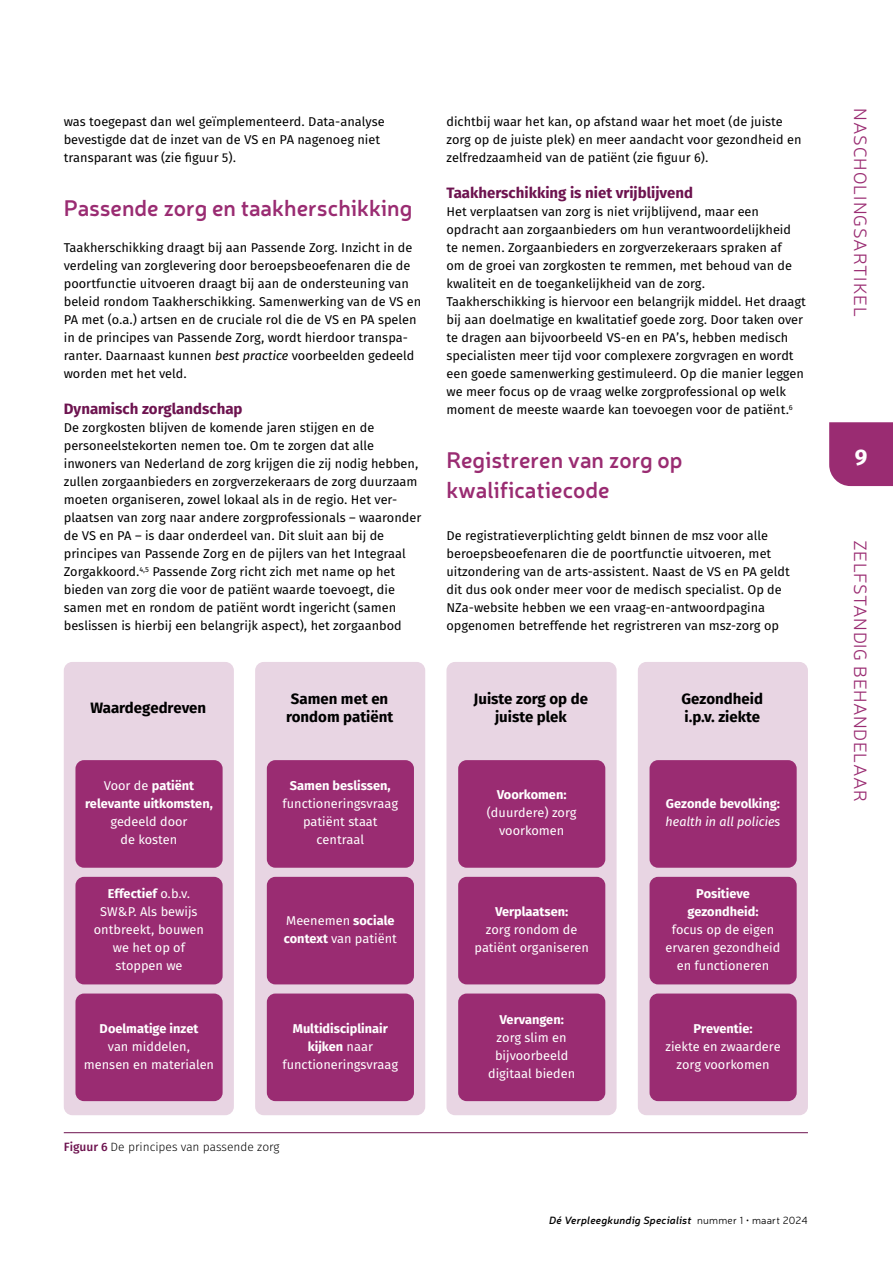
<style>
.page{position:relative;width:893px;height:1263px;background:#fff}
.page>*{position:absolute;margin:0;border:0;box-sizing:border-box;transform-origin:0 0}
.t1{font:600 22.5px/30px "Neris";color:#9a2c72}
.t2{font:700 22.5px "Fira Sans OT";color:#fff}
.t3{font:300 18px "Neris";letter-spacing:.035em;color:#9a2c72}
.t4{font:700 15px/18px "Fira Sans OT";color:#000;text-align:center}
.t5{font:700 15px "Fira Sans OT";color:#6d134f}
.t6{font:12.75px/18px "Fira Sans OT";color:#000}
.t7{font:12.75px/18px "Fira Sans OT";color:#fff;text-align:center}
.t8{font:700 12.75px/18px "Fira Sans OT";color:#fff;text-align:center}
.t9{font:italic 12.75px "Fira Sans OT";color:#fff}
.t10{font:12px "Fira Sans OT Light";color:#000}
.t11{font:italic 600 10.5px "Neris";letter-spacing:.02em;color:#000}
.s1{font-style:italic}
.s2{font-weight:400}
.s3{font-weight:700}
.s4{font-family:"Fira Sans OT Medium";color:#6d134f}
.s5{font-weight:300;font-style:normal}
</style>
<div class="page">
<div style="left:829px;top:422px;width:64px;height:64px;background:#9a2c72"></div>
<hr style="left:64px;top:1132px;width:744px;height:1px;background:#6d134f">
<div style="left:64px;top:662px;width:170px;height:453px;background:#e8d5e3;border-radius:9px"></div>
<div style="left:255px;top:662px;width:170px;height:453px;background:#e8d5e3;border-radius:9px"></div>
<div style="left:446px;top:662px;width:171px;height:453px;background:#e8d5e3;border-radius:9px"></div>
<div style="left:638px;top:662px;width:170px;height:453px;background:#e8d5e3;border-radius:9px"></div>
<div style="left:75px;top:760px;width:148px;height:108px;background:#9a2c72;border-radius:9px"></div>
<div style="left:267px;top:760px;width:147px;height:108px;background:#9a2c72;border-radius:9px"></div>
<div style="left:458px;top:760px;width:147px;height:108px;background:#9a2c72;border-radius:9px"></div>
<div style="left:649px;top:760px;width:148px;height:108px;background:#9a2c72;border-radius:9px"></div>
<div style="left:75px;top:877px;width:148px;height:107px;background:#9a2c72;border-radius:9px"></div>
<div style="left:267px;top:877px;width:147px;height:107px;background:#9a2c72;border-radius:9px"></div>
<div style="left:458px;top:877px;width:147px;height:107px;background:#9a2c72;border-radius:9px"></div>
<div style="left:649px;top:877px;width:148px;height:107px;background:#9a2c72;border-radius:9px"></div>
<div style="left:75px;top:993px;width:148px;height:108px;background:#9a2c72;border-radius:9px"></div>
<div style="left:267px;top:993px;width:147px;height:108px;background:#9a2c72;border-radius:9px"></div>
<div style="left:458px;top:993px;width:147px;height:108px;background:#9a2c72;border-radius:9px"></div>
<div style="left:649px;top:993px;width:148px;height:108px;background:#9a2c72;border-radius:9px"></div>
<p class="t6" style="left:64px;top:114px;width:322px">was toegepast dan wel geïmplementeerd. Data-analyse bevestigde dat de inzet van de VS en PA nagenoeg niet transparant was (zie figuur 5).</p>
<h1 class="t1" style="left:64px;top:192px;width:350px">Passende zorg en taakherschikking</h1>
<p class="t6" style="left:64px;top:239px;width:359px">Taakherschikking draagt bij aan Passende Zorg. Inzicht in de verdeling van zorglevering door beroepsbeoefenaren die de poortfunctie uitvoeren draagt bij aan de ondersteuning van beleid rondom Taakherschikking. Samenwerking van de VS en PA met (o.a.) artsen en de cruciale rol die de VS en PA spelen in de principes van Passende Zorg, wordt hierdoor transpa&shy;ranter. Daarnaast kunnen <span class="s1">best practice</span> voorbeelden gedeeld worden met het veld.</p>
<p class="t5" style="left:64px;top:398px;width:180px">Dynamisch zorglandschap</p>
<p class="t6" style="left:64px;top:419px;width:359px">De zorgkosten blijven de komende jaren stijgen en de personeelstekorten nemen toe. Om te zorgen dat alle inwoners van Nederland de zorg krijgen die zij nodig hebben, zullen zorgaanbieders en zorgverzekeraars de zorg duurzaam moeten organiseren, zowel lokaal als in de regio. Het ver&shy;plaatsen van zorg naar andere zorgprofessionals – waaronder de VS en PA – is daar onderdeel van. Dit sluit aan bij de principes van Passende Zorg en de pijlers van het Integraal Zorgakkoord.<sup>4,5</sup> Passende Zorg richt zich met name op het bieden van zorg die voor de patiënt waarde toevoegt, die samen met en rondom de patiënt wordt ingericht (samen beslissen is hierbij een belangrijk aspect), het zorgaanbod</p>
<p class="t6" style="left:446px;top:113px;width:356px">dichtbij waar het kan, op afstand waar het moet (de juiste zorg op de juiste plek) en meer aandacht voor gezondheid en zelfredzaamheid van de patiënt (zie figuur 6).</p>
<p class="t5" style="left:446px;top:182px;width:248px">Taakherschikking is niet vrijblijvend</p>
<p class="t6" style="left:446px;top:203px;width:361px">Het verplaatsen van zorg is niet vrijblijvend, maar een opdracht aan zorgaanbieders om hun verantwoordelijkheid te nemen. Zorgaanbieders en zorgverzekeraars spraken af<br>om de groei van zorgkosten te remmen, met behoud van de kwaliteit en de toegankelijkheid van de zorg.<br>Taakherschikking is hiervoor een belangrijk middel. Het draagt bij aan doelmatige en kwalitatief goede zorg. Door taken over te dragen aan bijvoorbeeld VS-en en PA’s, hebben medisch specialisten meer tijd voor complexere zorgvragen en wordt een goede samenwerking gestimuleerd. Op die manier leggen we meer focus op de vraag welke zorgprofessional op welk moment de meeste waarde kan toevoegen voor de patiënt.<sup>6</sup></p>
<h1 class="t1" style="left:446px;top:444px;width:238px">Registreren van zorg op kwalificatiecode</h1>
<p class="t6" style="left:446px;top:527px;width:345px">De registratieverplichting geldt binnen de msz voor alle beroepsbeoefenaren die de poortfunctie uitvoeren, met uitzondering van de arts-assistent. Naast de VS en PA geldt dit dus ook onder meer voor de medisch specialist. Op de NZa-website hebben we een vraag-en-antwoordpagina opgenomen betreffende het regristreren van msz-zorg op</p>
<p class="t4" style="left:90px;top:700px;width:117px">Waardegedreven</p>
<p class="t4" style="left:286px;top:691px;width:109px">Samen met en rondom patiënt</p>
<p class="t4" style="left:474px;top:691px;width:116px">Juiste zorg op de juiste plek</p>
<p class="t4" style="left:682px;top:691px;width:83px;text-align:left">Gezondheid i.p.v. ziekte</p>
<p class="t8" style="left:85px;top:778px;width:129px"><span class="s2">Voor de</span> patiënt relevante uitkomsten,</p>
<p class="t7" style="left:110px;top:814px;width:78px">gedeeld door de kosten</p>
<p class="t7" style="left:94px;top:885px;width:112px"><span class="s3">Effectief</span> o.b.v.<br>SW&amp;P. Als bewijs ontbreekt, bouwen we het op of stoppen we</p>
<p class="t8" style="left:100px;top:1020px;width:100px">Doelmatige inzet</p>
<p class="t7" style="left:84px;top:1038px;width:132px">van middelen, mensen en materialen</p>
<p class="t8" style="left:290px;top:778px;width:102px">Samen beslissen,</p>
<p class="t7" style="left:282px;top:796px;width:117px">functioneringsvraag patiënt staat centraal</p>
<p class="t7" style="left:284px;top:912px;width:115px;text-align:left">Meenemen <span class="s3">sociale context</span> van patiënt</p>
<p class="t8" style="left:282px;top:1020px;width:117px">Multidisciplinair kijken <span class="s2">naar functioneringsvraag</span></p>
<p class="t10" style="left:64px;top:1139px;width:217px"><span class="s4">Figuur 6</span> De principes van passende zorg</p>
<p class="t8" style="left:497px;top:787px;width:71px">Voorkomen:</p>
<p class="t7" style="left:487px;top:805px;width:91px">(duurdere) zorg voorkomen</p>
<p class="t8" style="left:495px;top:903px;width:75px">Verplaatsen:</p>
<p class="t7" style="left:474px;top:921px;width:116px">zorg rondom de patiënt organiseren</p>
<p class="t8" style="left:499px;top:1011px;width:66px">Vervangen:</p>
<p class="t7" style="left:488px;top:1029px;width:89px">zorg slim en bijvoorbeeld digitaal bieden</p>
<p class="t8" style="left:666px;top:796px;width:116px">Gezonde bevolking:</p>
<p class="t9" style="left:665px;top:813px;width:116px">health in all policies</p>
<p class="t8" style="left:687px;top:885px;width:73px">Positieve gezondheid:</p>
<p class="t7" style="left:666px;top:921px;width:116px">focus op de eigen ervaren gezondheid en functioneren</p>
<p class="t8" style="left:693px;top:1020px;width:61px">Preventie:</p>
<p class="t7" style="left:665px;top:1038px;width:117px">ziekte en zwaardere zorg voorkomen</p>
<p class="t11" style="left:549px;top:1213px;width:260px">Dé Verpleegkundig Specialist <span class="s5">nummer 1 • maart 2024</span></p>
<h2 class="t3" style="left:872px;top:108px;width:210px;rotate:90deg">NASCHOLINGSARTIKEL</h2>
<h1 class="t2" style="left:855px;top:441px;width:14px">9</h1>
<h2 class="t3" style="left:872px;top:540px;width:264px;rotate:90deg">ZELFSTANDIG BEHANDELAAR</h2>
</div>
